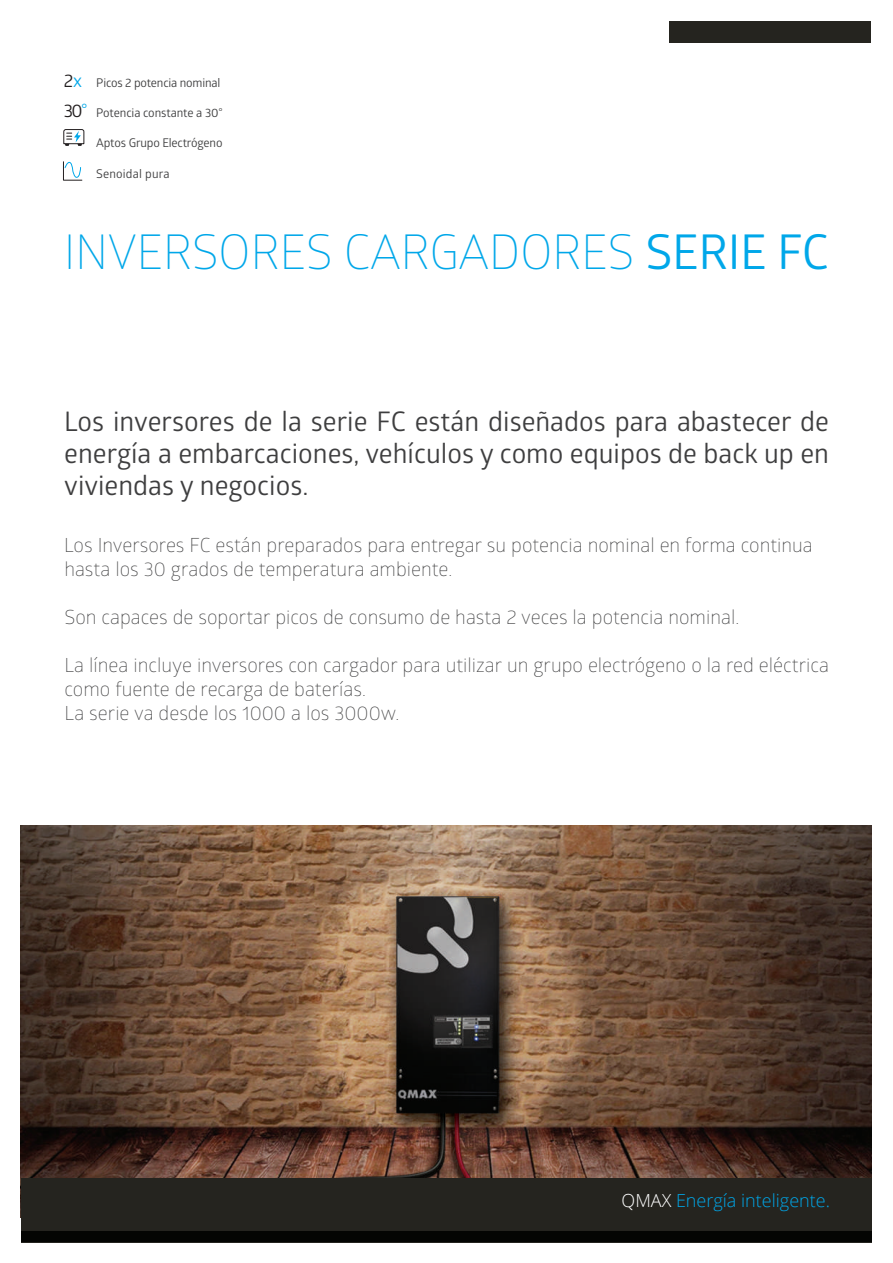
<style>
.page{position:relative;width:893px;height:1263px;background:#fff}
.page>*{position:absolute;margin:0;border:0;box-sizing:border-box;transform-origin:0 0}
.t1{font:300 48px "Glober";letter-spacing:-.01em;color:#00a7e9}
.t2{font:27px/32.4px "Glober";color:#3e3e3f;text-align:justify}
.t3{font:300 19.5px/24px "Glober";color:#3e3e3f}
.t4{font:300 18px "Open Sans";color:#00a7e9}
.t5{font:18px/29.8px "Glober";color:#231f20}
.t6{font:12px "Glober";letter-spacing:-.015em;color:#3e3e3f}
.t7{font:12px "Glober";letter-spacing:.015em;color:#3e3e3f}
.s1{color:#00a7e9}
.s2{font-weight:400}
.s3{color:#fff}
</style>
<div class="page">
<img style="left:21px;top:825px;width:851px;height:353px">
<div style="left:21px;top:1178px;width:851px;height:65px;background:#25241f"></div>
<div style="left:21px;top:1231px;width:851px;height:11px;background:#040503"></div>
<div style="left:669px;top:21px;width:201px;height:22px;background:#25241f"></div>
<svg style="left:63px;top:129px;width:22px;height:17px"></svg>
<svg style="left:63px;top:161px;width:20px;height:20px"></svg>
<p class="t5" style="left:64px;top:65px;width:25px">2<span class="s1">x<br></span>30<span class="s1">°</span></p>
<p class="t6" style="left:96px;top:75px;width:126px">Picos 2 potencia nominal</p>
<p class="t6" style="left:96px;top:105px;width:128px">Potencia constante a 30°</p>
<p class="t6" style="left:96px;top:135px;width:128px">Aptos Grupo Electrógeno</p>
<p class="t7" style="left:96px;top:165px;width:75px">Senoidal pura</p>
<h1 class="t1" style="left:64px;top:218px;width:766px">INVERSORES CARGADORES <span class="s2">SERIE FC</span></h1>
<h2 class="t2" style="left:64px;top:404px;width:766px">Los inversores de la serie FC están diseñados para abastecer de energía a embarcaciones, vehículos y como equipos de back up en viviendas y negocios.</h2>
<p class="t3" style="left:64px;top:532px;width:750px">Los Inversores FC están preparados para entregar su potencia nominal en forma continua hasta los 30 grados de temperatura ambiente.</p>
<p class="t3" style="left:64px;top:604px;width:676px">Son capaces de soportar picos de consumo de hasta 2 veces la potencia nominal.</p>
<p class="t3" style="left:64px;top:652px;width:766px">La línea incluye inversores con cargador para utilizar un grupo electrógeno o la red eléctrica como fuente de recarga de baterías.<br>La serie va desde los 1000 a los 3000w.</p>
<p class="t4" style="left:622px;top:1187px;width:210px"><span class="s3">QMAX</span> Energía inteligente.</p>
</div>
